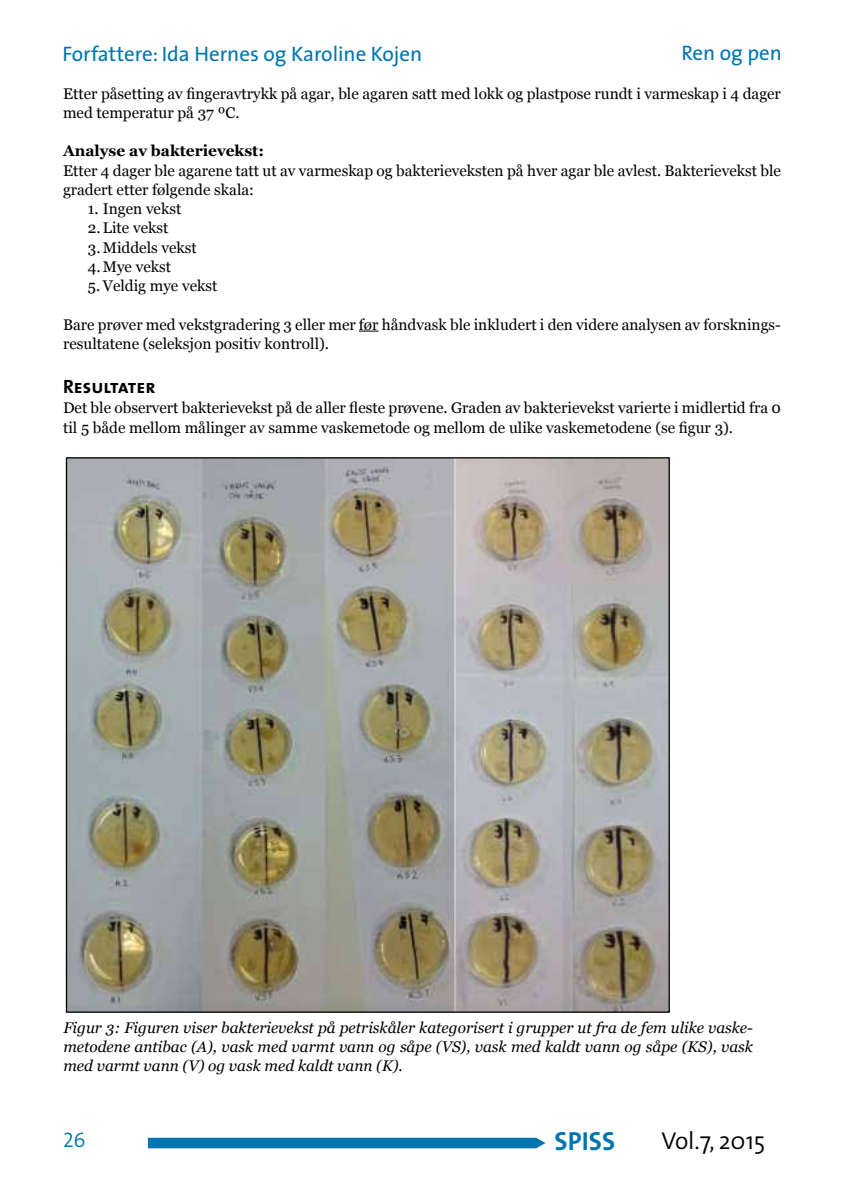
<style>
.page{position:relative;width:844px;height:1191px;background:#fff}
.page>*{position:absolute;margin:0;border:0;box-sizing:border-box;transform-origin:0 0}
.t1{font:26.25px "The Sans Bold Caps";color:#0075af}
.t2{font:300 24.5px "The Sans";color:#000}
.t3{font:21px "The Sans";color:#0075af}
.t4{font:21px "The Sans Semi Light Caps";color:#0075af}
.t5{font:19.25px "The Sans Bold Caps";color:#000}
.t6{font:15.4px/19.2px "Georgia";color:#000}
.t7{font:italic 15.4px/19.2px "Georgia";color:#000;text-align:justify}
.t8{font:700 15.4px "Georgia";color:#000}
</style>
<div class="page">
<svg style="left:148px;top:1137px;width:397px;height:11px;background:#147fb5"></svg>
<svg style="left:359px;top:331px;width:19px;height:1px"></svg>
<img style="left:68px;top:459px;width:599px;height:551px">
<h3 class="t3" style="left:62px;top:36px;width:361px">Forfattere: Ida Hernes og Karoline Kojen</h3>
<h3 class="t3" style="left:681px;top:36px;width:102px">Ren og pen</h3>
<p class="t6" style="left:63px;top:84px;width:719px">Etter påsetting av fingeravtrykk på agar, ble agaren satt med lokk og plastpose rundt i varmeskap i 4 dager med temperatur på 37 ºC.</p>
<p class="t8" style="left:63px;top:141px;width:202px">Analyse av bakterievekst:</p>
<p class="t6" style="left:63px;top:161px;width:719px">Etter 4 dager ble agarene tatt ut av varmeskap og bakterieveksten på hver agar ble avlest. Bakterievekst ble gradert etter følgende skala:</p>
<p class="t6" style="left:88px;top:200px;width:110px">1. Ingen vekst<br>2.Lite vekst<br>3.Middels vekst<br>4.Mye vekst</p>
<p class="t6" style="left:88px;top:277px;width:131px">5. Veldig mye vekst</p>
<p class="t6" style="left:63px;top:315px;width:719px">Bare prøver med vekstgradering 3 eller mer før håndvask ble inkludert i den videre analysen av forsknings&shy;resultatene (seleksjon positiv kontroll).</p>
<p class="t5" style="left:63px;top:370px;width:94px">Resultater</p>
<p class="t6" style="left:63px;top:398px;width:719px">Det ble observert bakterievekst på de aller fleste prøvene. Graden av bakterievekst varierte i midlertid fra 0 til 5 både mellom målinger av samme vaskemetode og mellom de ulike vaskemetodene (se figur 3).</p>
<p class="t7" style="left:63px;top:1018px;width:691px">Figur 3: Figuren viser bakterievekst på petriskåler kategorisert i grupper ut fra de fem ulike vaske&shy;metodene antibac (A), vask med varmt vann og såpe (VS), vask med kaldt vann og såpe (KS), vask med varmt vann (V) og vask med kaldt vann (K).</p>
<h3 class="t4" style="left:63px;top:1122px;width:24px">26</h3>
<h1 class="t1" style="left:554px;top:1119px;width:62px">SPISS</h1>
<h2 class="t2" style="left:661px;top:1120px;width:105px">Vol.7, 2015</h2>
</div>
